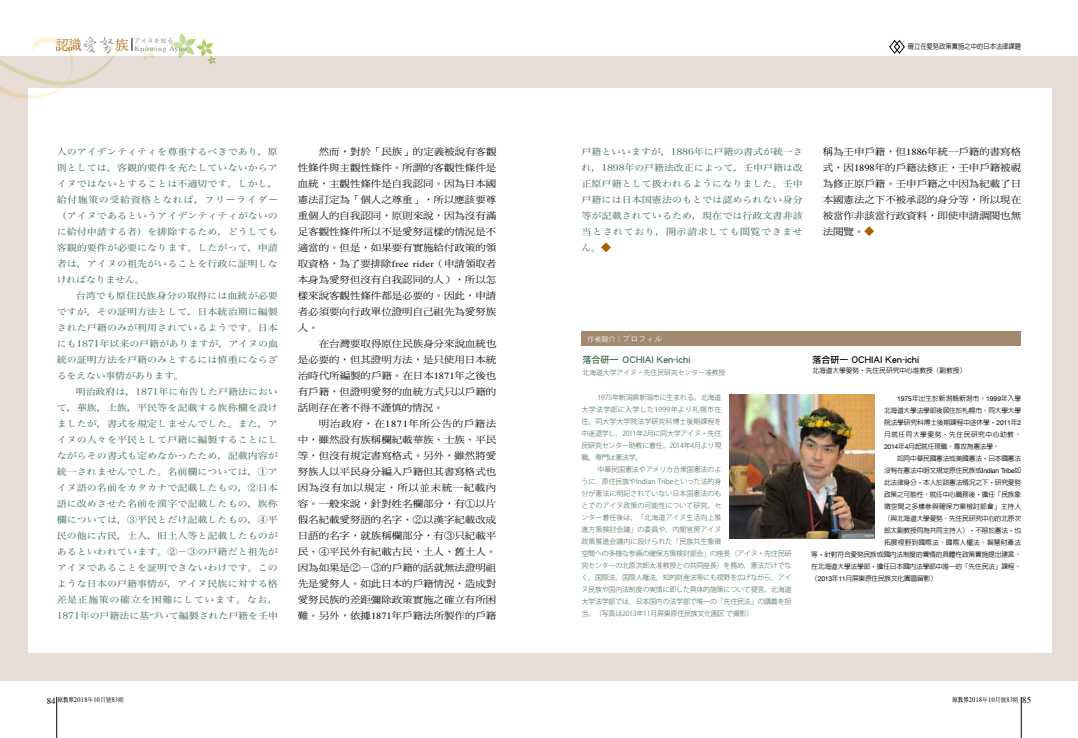
<style>
.page{position:relative;width:1078px;height:738px;background:#fff}
.page>*{position:absolute;margin:0;border:0;box-sizing:border-box;transform-origin:0 0}
.t1{font:9.4px/16px "DF Ming Std W5";letter-spacing:-.005em;color:#000;text-align:justify;scale:1.11 1}
.t2{font:9px/16px "Hira Min Pro W3";letter-spacing:.005em;color:#396545;text-align:justify;scale:1.11 1}
.t3{font:9px "Li Hei Pro";color:#396545}
.t4{font:9px "Li Hei Pro";color:#000}
.t5{font:7.2px "Times";letter-spacing:.05em;color:#898989;scale:1.11 1}
.t6{font:300 7px/12px "Koz Go Pr 6 N";letter-spacing:-.035em;color:#396545;text-align:justify}
.t7{font:7px "Times";letter-spacing:.05em;color:#000;scale:.9 1}
.t8{font:500 7px "AR Hei B5";color:#000;scale:.9 1}
.t9{font:300 7px "AR Hei B5";color:#fff}
.t10{font:500 6.8px/12px "AR Hei B5";letter-spacing:-.03em;color:#000;text-align:justify}
.t11{font:500 6.8px "AR Hei B5";letter-spacing:.015em;color:#000}
.t12{font:500 6.8px "AR Hei B5";letter-spacing:-.01em;color:#000}
.t13{font:300 6.8px "Koz Go Pr 6 N";color:#396545}
.t14{font:6px "Heisei Kaku Go Std W3";letter-spacing:.1em;color:#898989}
.s1{font-family:"AR Xing Shu B5";font-weight:500;font-size:18.5px}
.s2{font-family:"Times"}
.s3{font-family:"DF Ming Std W3"}
.s4{font-size:8px}
.s5{font-family:"Koz Go Pr 6 N";font-weight:500}
.s6{font-family:"Koz Go Pr 6 N";font-weight:300}
.s7{font-family:"Helvetica Neue";font-weight:400}
.s8{font-size:9px}
.s9{font-family:"AR Ming B5";font-weight:800;font-size:6px}
.s10{font-family:"DF Ming Std W5";font-size:6px}
</style>
<div class="page">
<div style="left:0;top:57px;width:1077px;height:623px;background:#e8dcd7"></div>
<div style="left:28px;top:88px;width:1023px;height:564px;background:#fff"></div>
<hr style="left:57px;top:696px;width:1px;height:41px;background:#000">
<hr style="left:1020px;top:696px;width:1px;height:41px;background:#000">
<svg style="left:170px;top:33px;width:46px;height:32px"></svg>
<svg style="left:0;top:37px;width:155px;height:62px"></svg>
<svg style="left:889px;top:40px;width:16px;height:14px"></svg>
<img style="left:729px;top:394px;width:145px;height:144px">
<div style="left:581px;top:331px;width:439px;height:14px;background:#a28a71"></div>
<svg style="left:601px;top:242px;width:9px;height:10px"></svg>
<svg style="left:864px;top:226px;width:9px;height:10px"></svg>
<p class="t5" style="left:56px;top:42px;width:120px"><sup>認識</sup><span class="s1">愛努</span><sup>族</sup> Knowing Aynu</p>
<p class="t14" style="left:134px;top:36px;width:40px">アイヌを知る</p>
<p class="t2" style="left:57px;top:142px;width:201px">人のアイデンティティを尊重するべきであり，原則としては，客観的要件を充たしていないからアイヌではないとすることは不適切です。しかし，給付施策の受給資格となれば，フリーライダー（アイヌであるというアイデンティティがないのに給付申請する者）を排除するため，どうしても客観的要件が必要になります。したがって，申請者は，アイヌの祖先がいることを行政に証明しなければなりません。</p>
<p class="t2" style="left:57px;top:286px;width:201px;text-indent:19px">台湾でも原住民族身分の取得には血統が必要ですが，その証明方法として，日本統治期に編製された戸籍のみが利用されているようです。日本にも1871年以来の戸籍がありますが，アイヌの血統の証明方法を戸籍のみとするには慎重にならざるをえない事情があります。</p>
<p class="t2" style="left:57px;top:382px;width:201px;text-indent:19px">明治政府は，1871年に布告した戸籍法において，華族，士族，平民等を記載する族称欄を設けましたが，書式を規定しませんでした。また，アイヌの人々を平民として戸籍に編製することにしながらその書式も定めなかったため，記載内容が統一されませんでした。名前欄については，①アイヌ語の名前をカタカナで記載したもの，②日本語に改めさせた名前を漢字で記載したもの，族称欄については，③平民とだけ記載したもの，④平民の他に古民，土人，旧土人等と記載したものがあるといわれています。②－③の戸籍だと祖先がアイヌであることを証明できないわけです。このような日本の戸籍事情が，アイヌ民族に対する格差是正施策の確立を困難にしています。なお，1871年の戸籍法に基づいて編製された戸籍を壬申</p>
<p class="t1" style="left:298px;top:143px;width:180px;text-indent:21px">然而，對於「民族」的定義被說有客觀性條件與主觀性條件。所謂的客觀性條件是血統，主觀性條件是自我認同。因為日本國憲法訂定為「個人之尊重」，所以應該要尊重個人的自我認同，原則來說，因為沒有滿足客觀性條件所以不是愛努這樣的情況是不適當的。但是，如果要有實施給付政策的領取資格，為了要排除<span class="s2">free rider</span>（申請領取者本身為愛努但沒有自我認同的人），所以怎樣來說客觀性條件都是必要的。因此，申請者必須要向行政單位證明自己祖先為愛努族人。</p>
<p class="t1" style="left:298px;top:335px;width:180px;text-indent:21px">在台灣要取得原住民族身分來說血統也是必要的，但其證明方法，是只使用日本統治時代所編製的戶籍。在日本<span class="s2">1871</span>年之後也有戶籍，但證明愛努的血統方式只以戶籍的話則存在著不得不謹慎的情況。</p>
<p class="t1" style="left:298px;top:415px;width:180px;text-indent:21px">明治政府，在<span class="s2">1871</span>年所公告的戶籍法中，雖然設有族稱欄紀載華族、士族、平民等，但沒有規定書寫格式。另外，雖然將愛努族人以平民身分編入戶籍但其書寫格式也因為沒有加以規定，所以並未統一紀載內容。一般來說，針對姓名欄部分，有①以片假名紀載愛努語的名字、②以漢字紀載改成日語的名字，就族稱欄部分，有③只紀載平民、④平民外有紀載古民、土人、舊土人。因為如果是②<span class="s3">－</span>③的戶籍的話就無法證明祖先是愛努人。如此日本的戶籍情況，造成對愛努民族的差距彌除政策實施之確立有所困難。另外，依據<span class="s2">1871</span>年戶籍法所製作的戶籍</p>
<p class="t8" style="left:907px;top:43px;width:128px">確立在愛努政策實施之中的日本法律課題</p>
<p class="t2" style="left:581px;top:143px;width:201px">戸籍といいますが，1886年に戸籍の書式が統一され，1898年の戸籍法改正によって，壬申戸籍は改正原戸籍として扱われるようになりました。壬申戸籍には日本国憲法のもとでは認められない身分等が記載されているため，現在では行政文書非該当とされており，開示請求しても閲覧できません。</p>
<p class="t1" style="left:822px;top:143px;width:180px">稱為壬申戶籍，但<span class="s2">1886</span>年統一戶籍的書寫格式，因<span class="s2">1898</span>年的戶籍法修正，壬申戶籍被視為修正原戶籍。壬申戶籍之中因為紀載了日本國憲法之下不被承認的身分等，所以現在被當作非該當行政資料，即使申請調閱也無法閱覽。</p>
<p class="t9" style="left:587px;top:335px;width:76px">作者簡介│<span class="s4">プロフィル</span></p>
<p class="t3" style="left:582px;top:355px;width:109px"><span class="s5">落合研一</span> OCHIAI Ken-ichi</p>
<p class="t13" style="left:582px;top:368px;width:144px">北海道大学アイヌ・先住民研究センター准教授</p>
<p class="t6" style="left:581px;top:391px;width:141px;text-indent:16px">1975年新潟県新潟市に生まれる。北海道大学法学部に入学した1999年より札幌市在住。同大学大学院法学研究科博士後期課程を中途退学し，2011年2月に同大学アイヌ・先住民研究センター助教に着任。2014年4月より現職。専門は憲法学。</p>
<p class="t6" style="left:581px;top:463px;width:211px;text-align:left;text-indent:16px">中華民国憲法やアメリカ合衆国憲法のよ<br>うに，原住民族やIndian Tribeといった法的身<br>分が憲法に明記されていない日本国憲法のも<br>とでのアイヌ政策の可能性について研究。セ<br>ンター着任後は，「北海道アイヌ生活向上推<br>進方策検討会議」の委員や，内閣官房アイヌ<br>政策推進会議内に設けられた「民族共生象徴<br>空間への多様な参画の確保方策検討部会」の座長（アイヌ・先住民研究センターの北原次郎太准教授との共同座長）を務め，憲法だけでなく，国際法，国際人権法，知的財産法等にも視野を広げながら，アイヌ民族や国内法制度の実情に即した具体的施策について提言。北海道大学法学部では，日本国内の法学部で唯一の「先住民法」の講義を担当。（写真は2013年11月屏東原住民族文化園区 で撮影）</p>
<p class="t4" style="left:812px;top:355px;width:108px">落合研一 OCHIAI Ken-ichi</p>
<p class="t12" style="left:812px;top:367px;width:155px">北海道大學愛努<span class="s6">・</span>先住民研究中心准教授（副教授）</p>
<p class="t10" style="left:883px;top:392px;width:139px;text-indent:13px"><span class="s7">1975</span>年出生於新潟縣新潟市。<span class="s7">1999</span>年入學北海道大學法學部後居住於札幌市。同大學大學院法學研究科博士後期課程中途休學，<span class="s7">2011</span>年<span class="s7">2</span>月就任同大學愛努‧先住民研究中心助教。<span class="s7">2014</span>年<span class="s7">4</span>月起就任現職。專攻為憲法學。</p>
<p class="t10" style="left:896px;top:452px;width:126px">如同中華民國憲法或美國憲法，日本國憲法</p>
<p class="t10" style="left:883px;top:464px;width:139px">沒有在憲法中明文規定原住民族或<span class="s7">Indian Tribe</span>如</p>
<p class="t10" style="left:883px;top:476px;width:139px">此法律身分，本人於該憲法情況之下，研究愛努</p>
<p class="t10" style="left:883px;top:488px;width:139px">政策之可能性。就任中心職務後，擔任「民族象</p>
<p class="t11" style="left:883px;top:503px;width:139px">徵空間之多樣參與確保方案檢討部會」主持人</p>
<p class="t10" style="left:883px;top:512px;width:139px">（與北海道大學愛努‧先住民研究中心的北原次</p>
<p class="t10" style="left:883px;top:524px;width:139px">郎太副教授同為共同主持人），不限於憲法，也</p>
<p class="t11" style="left:883px;top:539px;width:139px">拓展視野到國際法、國際人權法、智慧財產法</p>
<p class="t10" style="left:811px;top:548px;width:211px">等，針對符合愛努民族或國內法制度的實情的具體性政策實施提出建言。</p>
<p class="t10" style="left:811px;top:560px;width:211px">在北海道大學法學部，擔任日本國內法學部中唯一的「先住民法」課程。</p>
<p class="t10" style="left:811px;top:572px;width:127px">（<span class="s7">2013</span>年<span class="s7">11</span>月屏東原住民族文化園區留影）</p>
<p class="t7" style="left:47px;top:692px;width:87px"><span class="s8">84</span> <span class="s9">原教界</span>2018<span class="s10">年</span>10<span class="s10">月號</span>83<span class="s10">期</span></p>
<p class="t7" style="left:952px;top:693px;width:89px"><span class="s9">原教界</span>2018<span class="s10">年</span>10<span class="s10">月號</span>83<span class="s10">期</span> <span class="s8">85</span></p>
</div>
